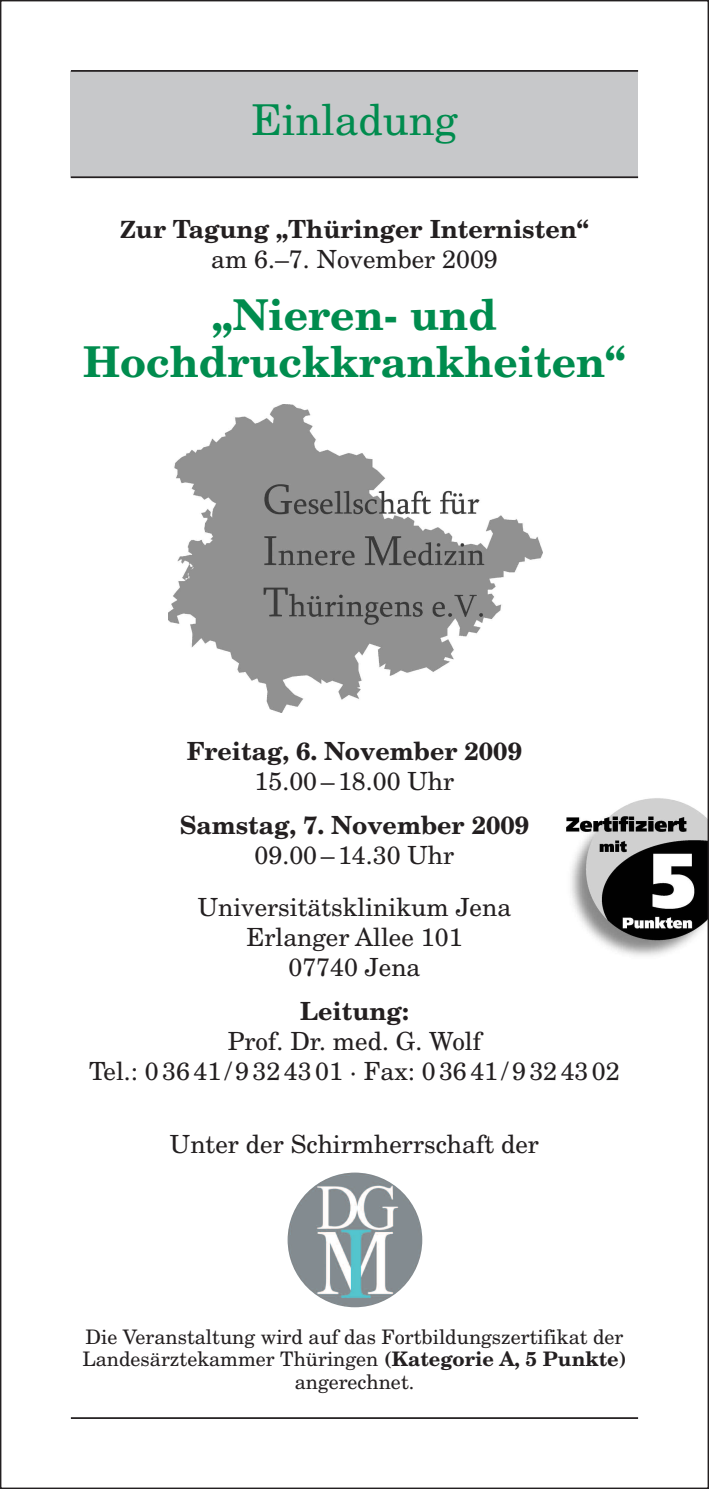
<style>
.page{position:relative;width:709px;height:1489px;background:#fff}
.page>*{position:absolute;margin:0;border:0;box-sizing:border-box;transform-origin:0 0}
.t1{font:700 42.5px/47.5px "New Century Schlbk";color:#008c4e;text-align:center}
.t2{font:42.5px "New Century Schlbk";color:#008c4e}
.t3{font:25px/30px "New Century Schlbk";color:#231f20;text-align:center}
.t4{font:700 25px/30px "New Century Schlbk";color:#231f20;text-align:center}
.t5{font:20px/22.5px "New Century Schlbk";color:#231f20;text-align:center}
.s1{font-size:23.75px}
.s2{font-weight:400}
.s3{font-weight:700}
</style>
<div class="page">
<div style="left:71px;top:71px;width:567px;height:106px;background:#c7c8ca"></div>
<hr style="left:71px;top:70px;width:567px;height:2px;background:#231f20">
<hr style="left:71px;top:176px;width:567px;height:2px;background:#231f20">
<hr style="left:71px;top:1416px;width:567px;height:2px;background:#231f20">
<img style="left:566px;top:798px;width:141px;height:158px">
<img style="left:168px;top:404px;width:374px;height:308px">
<img style="left:287px;top:1172px;width:135px;height:134px;border-radius:50%">
<h1 class="t2" style="left:251px;top:96px;width:208px">Einladung</h1>
<p class="t4" style="left:120px;top:217px;width:470px"><span class="s1">Z</span>ur Tagung „Thüringer Internisten“ <span class="s2">am 6.–7. November 2009</span></p>
<h1 class="t1" style="left:83px;top:295px;width:544px">„Nieren- und<br>Hochdruckkrankheiten“</h1>
<p class="t4" style="left:187px;top:738px;width:336px">Freitag, 6. November 2009</p>
<p class="t3" style="left:255px;top:766px;width:201px">15.00–18.00 Uhr</p>
<p class="t4" style="left:180px;top:812px;width:351px">Samstag, 7. November 2009</p>
<p class="t3" style="left:198px;top:830px;width:315px;line-height:51.2px">09.00–14.30 Uhr<br>Universitätsklinikum Jena</p>
<p class="t3" style="left:246px;top:922px;width:218px">Erlanger Allee 101<br>07740 Jena</p>
<p class="t4" style="left:300px;top:998px;width:110px">Leitung:</p>
<p class="t3" style="left:89px;top:1026px;width:532px">Prof. Dr. med. G. Wolf<br>Tel.: 03641/9324301 · Fax: 03641/9324302</p>
<p class="t3" style="left:170px;top:1128px;width:370px">Unter der Schirmherrschaft der</p>
<p class="t5" style="left:82px;top:1325px;width:545px">Die Veranstaltung wird auf das Fortbildungszertifikat der<br>Landesärztekammer Thüringen <span class="s3">(Kategorie A, 5 Punkte) </span>angerechnet.</p>
</div>
